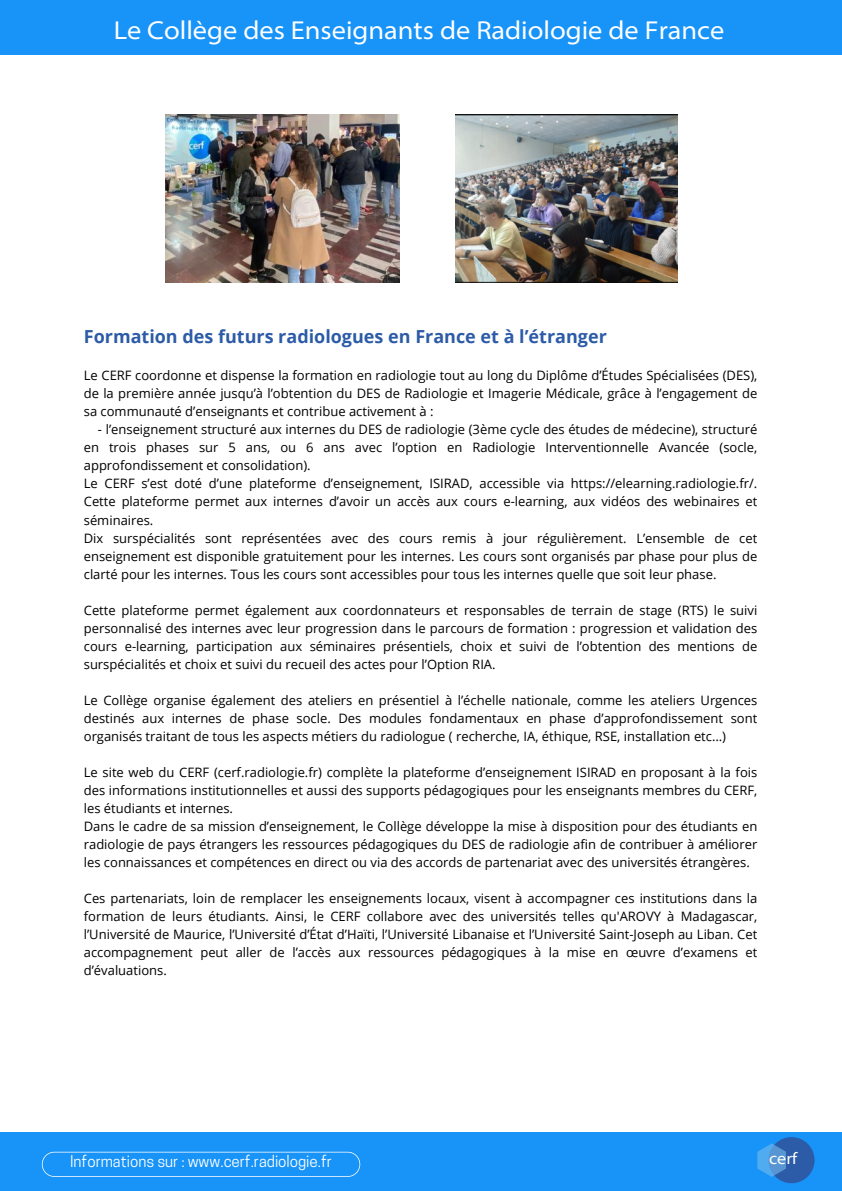
<style>
.page{position:relative;width:842px;height:1191px;background:#fff}
.page>*{position:absolute;margin:0;border:0;box-sizing:border-box;transform-origin:0 0}
.t1{font:semi-expanded 26px "Myriad Pro";color:#fff}
.t2{font:700 18px "Open Sans";color:#2c5ba7}
.t3{font:semi-expanded 16.6px "Myriad Pro";color:#fff}
.t4{font:15.2px "Cooper Hewitt";color:#fff}
.t5{font:13px/18px "Open Sans";color:#000;text-align:justify}
</style>
<div class="page">
<div style="left:0;top:0;width:842px;height:1190px;background:#1893f8"></div>
<div style="left:768px;top:1136px;width:47px;height:46px;background:#2c5ba7;border-radius:50%"></div>
<svg style="left:757px;top:1143px;width:29px;height:33px"></svg>
<svg style="left:42px;top:1151px;width:318px;height:25px"></svg>
<div style="left:0;top:56px;width:842px;height:1075px;background:#fff"></div>
<img style="left:456px;top:114px;width:222px;height:169px">
<img style="left:165px;top:114px;width:235px;height:169px">
<p class="t1" style="left:114px;top:20px;width:612px">Le Collège des Enseignants de Radiologie de France</p>
<h2 class="t2" style="left:84px;top:323px;width:525px">Formation des futurs radiologues en France et à l’étranger</h2>
<p class="t5" style="left:84px;top:366px;width:675px">Le CERF coordonne et dispense la formation en radiologie tout au long du Diplôme d’Études Spécialisées (DES), de la première année jusqu’à l’obtention du DES de Radiologie et Imagerie Médicale, grâce à l’engagement de sa communauté d’enseignants et contribue activement à :</p>
<p class="t5" style="left:84px;top:420px;width:675px;text-indent:14px">- l’enseignement structuré aux internes du DES de radiologie (3ème cycle des études de médecine), structuré en trois phases sur 5 ans, ou 6 ans avec l’option en Radiologie Interventionnelle Avancée (socle, approfondissement et consolidation).</p>
<p class="t5" style="left:84px;top:474px;width:675px">Le CERF s’est doté d’une plateforme d’enseignement, ISIRAD, accessible via https://elearning.radiologie.fr/.<br>Cette plateforme permet aux internes d’avoir un accès aux cours e-learning, aux vidéos des webinaires et séminaires.</p>
<p class="t5" style="left:84px;top:528px;width:675px">Dix surspécialités sont représentées avec des cours remis à jour régulièrement. L’ensemble de cet enseignement est disponible gratuitement pour les internes. Les cours sont organisés par phase pour plus de clarté pour les internes. Tous les cours sont accessibles pour tous les internes quelle que soit leur phase.</p>
<p class="t5" style="left:84px;top:600px;width:675px">Cette plateforme permet également aux coordonnateurs et responsables de terrain de stage (RTS) le suivi personnalisé des internes avec leur progression dans le parcours de formation : progression et validation des cours e-learning, participation aux séminaires présentiels, choix et suivi de l’obtention des mentions de surspécialités et choix et suivi du recueil des actes pour l’Option RIA.</p>
<p class="t5" style="left:84px;top:690px;width:675px">Le Collège organise également des ateliers en présentiel à l’échelle nationale, comme les ateliers Urgences destinés aux internes de phase socle. Des modules fondamentaux en phase d’approfondissement sont organisés traitant de tous les aspects métiers du radiologue ( recherche, IA, éthique, RSE, installation etc…)</p>
<p class="t5" style="left:84px;top:762px;width:675px">Le site web du CERF (cerf.radiologie.fr) complète la plateforme d’enseignement ISIRAD en proposant à la fois des informations institutionnelles et aussi des supports pédagogiques pour les enseignants membres du CERF, les étudiants et internes.</p>
<p class="t5" style="left:84px;top:816px;width:675px">Dans le cadre de sa mission d’enseignement, le Collège développe la mise à disposition pour des étudiants en radiologie de pays étrangers les ressources pédagogiques du DES de radiologie afin de contribuer à améliorer les connaissances et compétences en direct ou via des accords de partenariat avec des universités étrangères.</p>
<p class="t5" style="left:84px;top:888px;width:675px">Ces partenariats, loin de remplacer les enseignements locaux, visent à accompagner ces institutions dans la formation de leurs étudiants. Ainsi, le CERF collabore avec des universités telles qu'AROVY à Madagascar, l’Université de Maurice, l’Université d’État d’Haïti, l’Université Libanaise et l’Université Saint-Joseph au Liban. Cet accompagnement peut aller de l’accès aux ressources pédagogiques à la mise en œuvre d’examens et d’évaluations.</p>
<p class="t4" style="left:70px;top:1155px;width:263px">Informations sur : www.cerf.radiologie.fr</p>
<h1 class="t3" style="left:769px;top:1151px;width:30px">cerf</h1>
</div>
